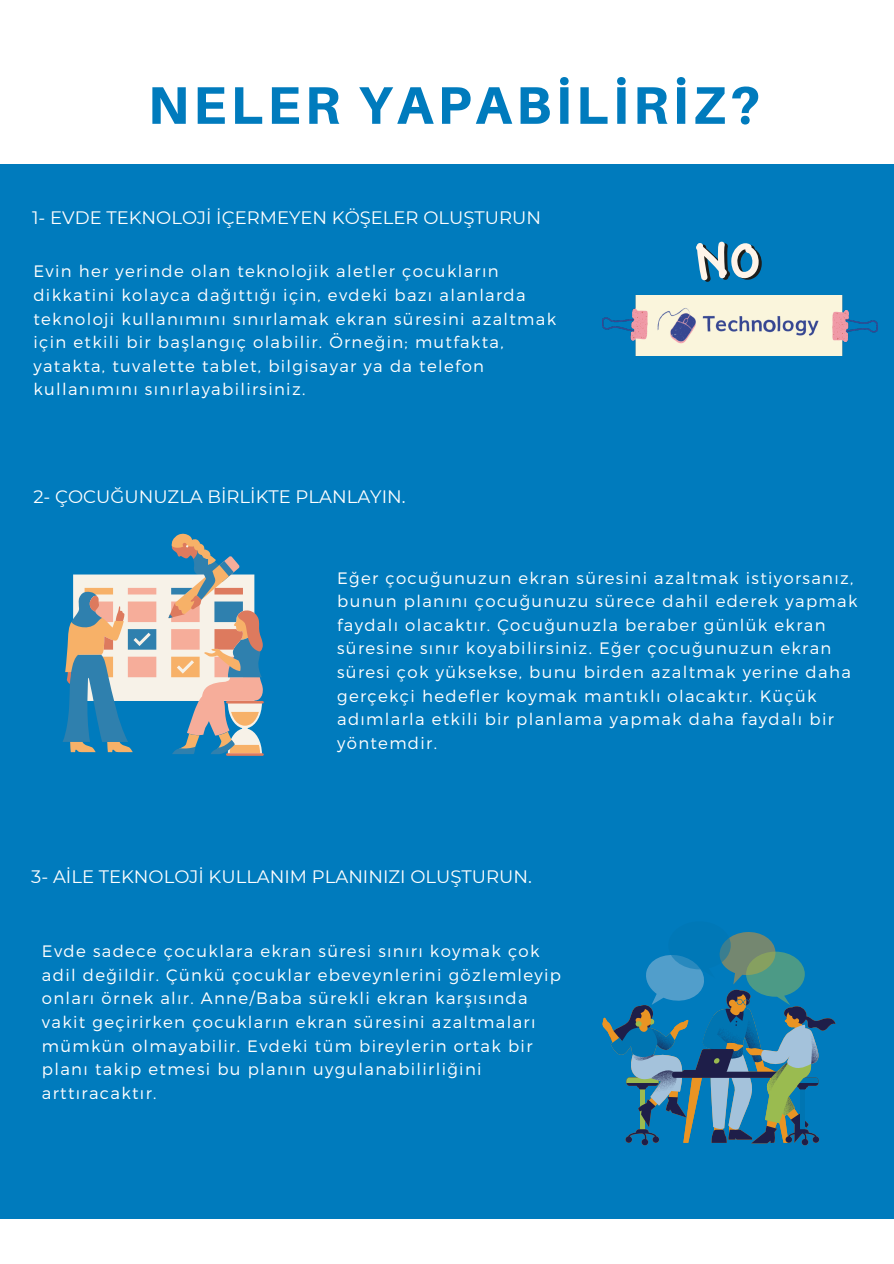
<style>
.page{position:relative;width:894px;height:1264px;background:#fff}
.page>*{position:absolute;margin:0;border:0;box-sizing:border-box;transform-origin:0 0}
.t1{font:800 52.95px "Aileron";letter-spacing:.08em;color:#007bbd}
.t2{font:18px "Montserrat";color:#fff}
.t3{font:300 16.5px/23.7px "Montserrat";letter-spacing:.08em;color:#fff}
</style>
<div class="page">
<div style="left:0;top:164px;width:893px;height:1054px;background:#007bbd"></div>
<svg style="left:63px;top:533px;width:201px;height:222px"></svg>
<svg style="left:602px;top:932px;width:233px;height:213px"></svg>
<svg style="left:696px;top:241px;width:65px;height:41px"></svg>
<img style="left:602px;top:295px;width:274px;height:61px">
<h1 class="t1" style="left:148px;top:72px;width:614px">NELER YAPABİLİRİZ?</h1>
<p class="t2" style="left:32px;top:206px;width:510px">1- EVDE TEKNOLOJİ İÇERMEYEN KÖŞELER OLUŞTURUN</p>
<p class="t3" style="left:33px;top:259px;width:524px">Evin her yerinde olan teknolojik aletler çocukların dikkatini kolayca dağıttığı için, evdeki bazı alanlarda teknoloji kullanımını sınırlamak ekran süresini azaltmak için etkili bir başlangıç olabilir. Örneğin; mutfakta, yatakta, tuvalette tablet, bilgisayar ya da telefon kullanımını sınırlayabilirsiniz.</p>
<p class="t2" style="left:33px;top:485px;width:373px">2- ÇOCUĞUNUZLA BİRLİKTE PLANLAYIN.</p>
<p class="t3" style="left:337px;top:565px;width:521px">Eğer çocuğunuzun ekran süresini azaltmak istiyorsanız, bunun planını çocuğunuzu sürece dahil ederek yapmak faydalı olacaktır. Çocuğunuzla beraber günlük ekran süresine sınır koyabilirsiniz. Eğer çocuğunuzun ekran süresi çok yüksekse, bunu birden azaltmak yerine daha gerçekçi hedefler koymak mantıklı olacaktır. Küçük adımlarla etkili bir planlama yapmak daha faydalı bir yöntemdir.</p>
<p class="t2" style="left:31px;top:866px;width:502px">3- AİLE TEKNOLOJİ KULLANIM PLANINIZI OLUŞTURUN.</p>
<p class="t3" style="left:42px;top:938px;width:520px">Evde sadece çocuklara ekran süresi sınırı koymak çok adil değildir. Çünkü çocuklar ebeveynlerini gözlemleyip onları örnek alır. Anne/Baba sürekli ekran karşısında vakit geçirirken çocukların ekran süresini azaltmaları mümkün olmayabilir. Evdeki tüm bireylerin ortak bir planı takip etmesi bu planın uygulanabilirliğini arttıracaktır.</p>
</div>
